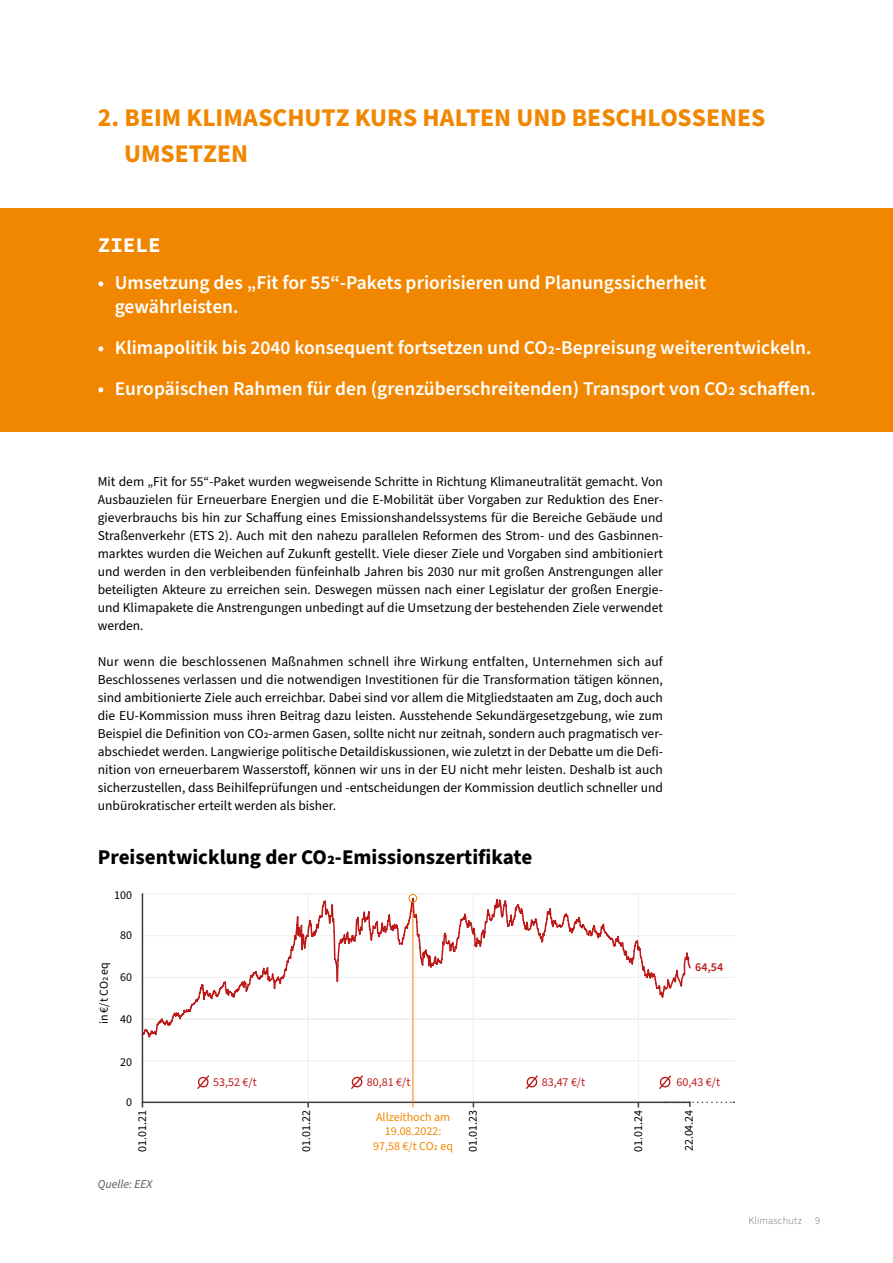
<style>
.page{position:relative;width:893px;height:1263px;background:#fff}
.page>*{position:absolute;margin:0;border:0;box-sizing:border-box;transform-origin:0 0}
.t1{font:700 25.5px/36px "Source Sans Pro";color:#f18700}
.t2{font:700 21px "Source Sans Pro";color:#000}
.t3{font:21px "Source Code Variable";color:#fff}
.t4{font:600 19.5px/24px "Source Sans Pro";color:#fff}
.t5{font:13.5px/18px "Source Sans Pro";color:#000;text-align:justify}
.t6{font:12px "Source Sans Pro";color:#000}
.t7{font:12px/14.4px "Source Sans Pro";color:#f18700;text-align:center}
.t8{font:12px "Source Sans Pro";color:#be1919}
.t9{font:italic 12px "Source Sans Pro";color:#575756}
.t10{font:600 12px "Source Sans Pro";color:#be1919}
.t11{font:300 10.5px "Source Sans Pro";letter-spacing:.015em;color:#6b6b6a}
</style>
<div class="page">
<hr style="left:142px;top:893px;width:593px;height:1px;background:#ededed">
<hr style="left:142px;top:935px;width:593px;height:1px;background:#ededed">
<hr style="left:142px;top:977px;width:593px;height:1px;background:#ededed">
<hr style="left:142px;top:1060px;width:593px;height:1px;background:#ededed">
<hr style="left:142px;top:1019px;width:593px;height:1px;background:#ededed">
<svg style="left:141px;top:893px;width:530px;height:211px"></svg>
<hr style="left:413px;top:899px;width:1px;height:208px;background:#f18700">
<svg style="left:141px;top:897px;width:550px;height:141px"></svg>
<div style="left:409px;top:894px;width:8px;height:8px;border:1px solid #f18700;border-radius:50%"></div>
<svg style="left:665px;top:1101px;width:69px;height:6px"></svg>
<div style="left:0;top:208px;width:893px;height:224px;background:#f18700"></div>
<h1 class="t1" style="left:124px;top:100px;width:643px;text-indent:-26px">2. BEIM KLIMASCHUTZ KURS HALTEN UND BESCHLOSSENES<br>UMSETZEN</h1>
<h2 class="t3" style="left:98px;top:230px;width:65px">ZIELE</h2>
<h3 class="t4" style="left:115px;top:271px;width:593px;text-indent:-17px">• Umsetzung des „Fit for 55“-Pakets priorisieren und Planungssicherheit gewährleisten.</h3>
<h3 class="t4" style="left:98px;top:336px;width:715px">• Klimapolitik bis 2040 konsequent fortsetzen und CO2-Bepreisung weiterentwickeln.</h3>
<h3 class="t4" style="left:98px;top:377px;width:719px">• Europäischen Rahmen für den (grenzüberschreitenden) Transport von CO2 schaffen.</h3>
<p class="t5" style="left:98px;top:473px;width:567px">Mit dem „Fit for 55“-Paket wurden wegweisende Schritte in Richtung Klimaneutralität gemacht. Von Ausbauzielen für Erneuerbare Energien und die E-Mobilität über Vorgaben zur Reduktion des Ener&shy;gieverbrauchs bis hin zur Schaffung eines Emissionshandelssystems für die Bereiche Gebäude und Straßenverkehr (ETS 2). Auch mit den nahezu parallelen Reformen des Strom- und des Gasbinnen&shy;marktes wurden die Weichen auf Zukunft gestellt. Viele dieser Ziele und Vorgaben sind ambitioniert und werden in den verbleibenden fünfeinhalb Jahren bis 2030 nur mit großen Anstrengungen aller beteiligten Akteure zu erreichen sein. Deswegen müssen nach einer Legislatur der großen Energie&shy;und Klimapakete die Anstrengungen unbedingt auf die Umsetzung der bestehenden Ziele verwendet werden.</p>
<p class="t5" style="left:98px;top:653px;width:567px">Nur wenn die beschlossenen Maßnahmen schnell ihre Wirkung entfalten, Unternehmen sich auf Beschlossenes verlassen und die notwendigen Investitionen für die Transformation tätigen können, sind ambitionierte Ziele auch erreichbar. Dabei sind vor allem die Mitgliedstaaten am Zug, doch auch die EU-Kommission muss ihren Beitrag dazu leisten. Ausstehende Sekundärgesetzgebung, wie zum Beispiel die Definition von CO2-armen Gasen, sollte nicht nur zeitnah, sondern auch pragmatisch ver&shy;abschiedet werden. Langwierige politische Detaildiskussionen, wie zuletzt in der Debatte um die Defi&shy;nition von erneuerbarem Wasserstoff, können wir uns in der EU nicht mehr leisten. Deshalb ist auch sicherzustellen, dass Beihilfeprüfungen und -entscheidungen der Kommission deutlich schneller und unbürokratischer erteilt werden als bisher.</p>
<h2 class="t2" style="left:98px;top:843px;width:436px">Preisentwicklung der CO2-Emissionszertifikate</h2>
<p class="t6" style="left:114px;top:887px;width:19px">100</p>
<p class="t6" style="left:96px;top:1024px;width:64px;rotate:-90deg">in €/t CO2 eq</p>
<p class="t6" style="left:120px;top:927px;width:13px">80</p>
<p class="t6" style="left:120px;top:969px;width:13px">60</p>
<p class="t6" style="left:120px;top:1010px;width:13px">40</p>
<p class="t6" style="left:120px;top:1053px;width:13px">20</p>
<p class="t6" style="left:126px;top:1094px;width:7px">0</p>
<p class="t6" style="left:134px;top:1152px;width:43px;rotate:-90deg">01.01.21</p>
<p class="t9" style="left:98px;top:1176px;width:56px">Quelle: EEX</p>
<p class="t10" style="left:695px;top:959px;width:30px">64,54</p>
<p class="t8" style="left:213px;top:1074px;width:45px">53,52 €/t</p>
<p class="t8" style="left:367px;top:1074px;width:45px">80,81 €/t</p>
<p class="t8" style="left:542px;top:1074px;width:45px">83,47 €/t</p>
<p class="t8" style="left:676px;top:1074px;width:45px">60,43 €/t</p>
<p class="t6" style="left:298px;top:1152px;width:43px;rotate:-90deg">01.01.22</p>
<p class="t7" style="left:373px;top:1110px;width:81px">Allzeithoch am<br>19.08.2022:<br>97,58 €/t CO2 eq</p>
<p class="t6" style="left:465px;top:1152px;width:43px;rotate:-90deg">01.01.23</p>
<p class="t6" style="left:630px;top:1152px;width:43px;rotate:-90deg">01.01.24</p>
<p class="t6" style="left:681px;top:1151px;width:43px;rotate:-90deg">22.04.24</p>
<p class="t11" style="left:748px;top:1214px;width:73px">Klimaschutz 9</p>
</div>
